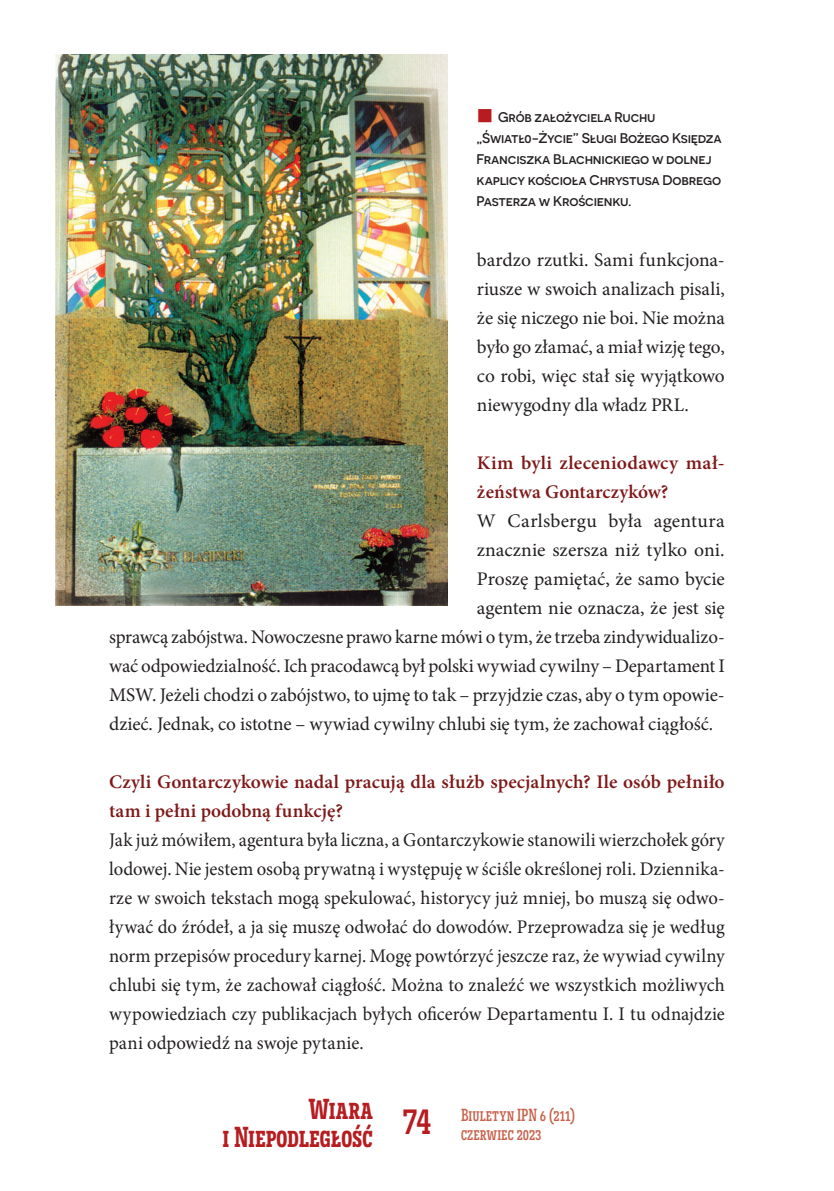
<style>
.page{position:relative;width:834px;height:1191px;background:#fff}
.page>*{position:absolute;margin:0;border:0;box-sizing:border-box;transform-origin:0 0}
.t1{font:500 43.75px "Novecentoslabcondensed";color:#b61c20}
.t2{font:600 28.88px/28px "Novecentoslabcondensed";letter-spacing:-.005em;color:#b61c20;text-align:right}
._1_Tekst_bez_wciecia{font:19.25px/29.1px "Minion Pro";letter-spacing:-.005em;color:#231f20;text-align:justify}
._1_Tekst_bez_wciecia-2{font:19.25px/29.1px "Minion Pro";letter-spacing:-.005em;color:#231f20;text-align:justify;scale:.96 1}
.WYWIAD_PYTANIE{font:600 19.25px/29.1px "Minion Pro";letter-spacing:.005em;color:#7f1919}
._1_Tekst_bez_wciecia-3{font:19.25px "Minion Pro";letter-spacing:.015em;color:#231f20}
.t3{font:500 17.5px/19.2px "Novecentoslabcondensed";color:#c7624b}
.PODPIS{font:500 14px/21px "Novecentosanswide";letter-spacing:-.015em;color:#231f20;scale:.96 1}
.s1{color:#b61c20}
</style>
<div class="page">
<img style="left:56px;top:55px;width:391px;height:551px">
<p class="PODPIS" style="left:476px;top:106px;width:257px"><span class="s1">■</span> Grób założyciela Ruchu „Światł0-Życie” Sługi Bożego Księdza<br>Franciszka Blachnickiego w dolnej kaplicy kościoła Chrystusa Dobrego<br>Pasterza w Krościenku.</p>
<p class="_1_Tekst_bez_wciecia" style="left:477px;top:245px;width:249px">bardzo rzutki. Sami funkcjona&shy;riusze w swoich analizach pisali, że się niczego nie boi. Nie można było go złamać, a miał wizję tego, co robi, więc stał się wyjątkowo niewygodny dla władz PRL.</p>
<p class="WYWIAD_PYTANIE" style="left:477px;top:448px;width:249px">Kim byli zleceniodawcy mał&shy;żeństwa Gontarczyków?</p>
<p class="_1_Tekst_bez_wciecia-3" style="left:477px;top:508px;width:249px">W Carlsbergu była agentura</p>
<p class="_1_Tekst_bez_wciecia" style="left:477px;top:535px;width:249px">znacznie szersza niż tylko oni.</p>
<p class="_1_Tekst_bez_wciecia" style="left:477px;top:564px;width:249px">Proszę pamiętać, że samo bycie</p>
<p class="_1_Tekst_bez_wciecia" style="left:477px;top:593px;width:249px">agentem nie oznacza, że jest się</p>
<p class="_1_Tekst_bez_wciecia" style="left:109px;top:622px;width:617px">sprawcą zabójstwa. Nowoczesne prawo karne mówi o tym, że trzeba zindywidualizo-</p>
<p class="_1_Tekst_bez_wciecia" style="left:109px;top:651px;width:617px">wać odpowiedzialność. Ich pracodawcą był polski wywiad cywilny – Departament I</p>
<p class="_1_Tekst_bez_wciecia" style="left:109px;top:680px;width:617px">MSW. Jeżeli chodzi o zabójstwo, to ujmę to tak – przyjdzie czas, aby o tym opowie-</p>
<p class="_1_Tekst_bez_wciecia" style="left:109px;top:709px;width:605px">dzieć. Jednak, co istotne – wywiad cywilny chlubi się tym, że zachował ciągłość.</p>
<p class="WYWIAD_PYTANIE" style="left:109px;top:767px;width:617px">Czyli Gontarczykowie nadal pracują dla służb specjalnych? Ile osób pełniło tam i pełni podobną funkcję?</p>
<p class="_1_Tekst_bez_wciecia-2" style="left:109px;top:825px;width:642px">Jak już mówiłem, agentura była liczna, a Gontarczykowie stanowili wierzchołek góry lodowej. Nie jestem osobą prywatną i występuję w ściśle określonej roli. Dziennika&shy;rze w swoich tekstach mogą spekulować, historycy już mniej, bo muszą się odwo&shy;ływać do źródeł, a ja się muszę odwołać do dowodów. Przeprowadza się je według norm przepisów procedury karnej. Mogę powtórzyć jeszcze raz, że wywiad cywilny chlubi się tym, że zachował ciągłość. Można to znaleźć we wszystkich możliwych wypowiedziach czy publikacjach byłych oficerów Departamentu I. I tu odnajdzie pani odpowiedź na swoje pytanie.</p>
<h2 class="t2" style="left:222px;top:1094px;width:152px">Wiara<br>i Niepodległość</h2>
<h1 class="t1" style="left:402px;top:1093px;width:31px">74</h1>
<p class="t3" style="left:461px;top:1104px;width:116px">Biuletyn IPN 6 (211) czerwiec 2023</p>
</div>
